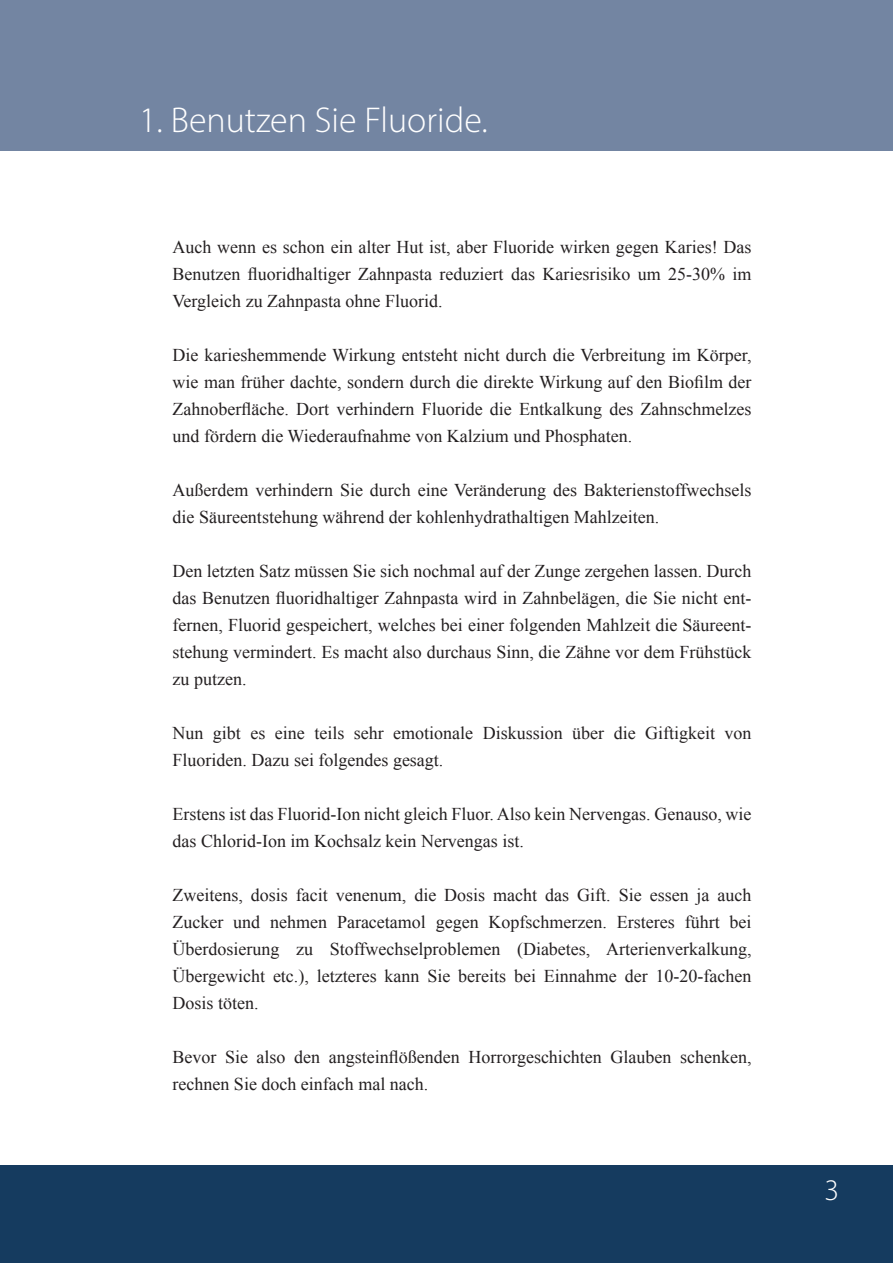
<style>
.page{position:relative;width:893px;height:1263px;background:#fff}
.page>*{position:absolute;margin:0;border:0;box-sizing:border-box;transform-origin:0 0}
.t1{font:300 36px "Myriad Pro";color:#fff}
.t2{font:300 30px "Myriad Pro";color:#fff}
.t3{font:18px/27px "Times New Roman";color:#231f20;text-align:justify}
</style>
<div class="page">
<div style="left:0;top:1165px;width:893px;height:98px;background:#153b5f"></div>
<div style="left:0;top:0;width:893px;height:150px;background:#7385a2"></div>
<p class="t1" style="left:139px;top:98px;width:350px">1. Benutzen Sie Fluoride.</p>
<p class="t3" style="left:172px;top:233px;width:581px">Auch wenn es schon ein alter Hut ist, aber Fluoride wirken gegen Karies! Das Benutzen fluoridhaltiger Zahnpasta reduziert das Kariesrisiko um 25-30% im Vergleich zu Zahnpasta ohne Fluorid.</p>
<p class="t3" style="left:172px;top:341px;width:581px">Die karieshemmende Wirkung entsteht nicht durch die Verbreitung im Körper, wie man früher dachte, sondern durch die direkte Wirkung auf den Biofilm der Zahnoberfläche. Dort verhindern Fluoride die Entkalkung des Zahnschmelzes und fördern die Wiederaufnahme von Kalzium und Phosphaten.</p>
<p class="t3" style="left:172px;top:476px;width:581px">Außerdem verhindern Sie durch eine Veränderung des Bakterienstoffwechsels die Säureentstehung während der kohlenhydrathaltigen Mahlzeiten.</p>
<p class="t3" style="left:172px;top:557px;width:581px">Den letzten Satz müssen Sie sich nochmal auf der Zunge zergehen lassen. Durch das Benutzen fluoridhaltiger Zahnpasta wird in Zahnbelägen, die Sie nicht ent&shy;fernen, Fluorid gespeichert, welches bei einer folgenden Mahlzeit die Säureent&shy;stehung vermindert. Es macht also durchaus Sinn, die Zähne vor dem Frühstück zu putzen.</p>
<p class="t3" style="left:172px;top:719px;width:581px">Nun gibt es eine teils sehr emotionale Diskussion über die Giftigkeit von<br>Fluoriden. Dazu sei folgendes gesagt.</p>
<p class="t3" style="left:172px;top:800px;width:581px">Erstens ist das Fluorid-Ion nicht gleich Fluor. Also kein Nervengas. Genauso, wie das Chlorid-Ion im Kochsalz kein Nervengas ist.</p>
<p class="t3" style="left:172px;top:881px;width:581px">Zweitens, dosis facit venenum, die Dosis macht das Gift. Sie essen ja auch Zucker und nehmen Paracetamol gegen Kopfschmerzen. Ersteres führt bei Überdosierung zu Stoffwechselproblemen (Diabetes, Arterienverkalkung, Übergewicht etc.), letzteres kann Sie bereits bei Einnahme der 10-20-fachen Dosis töten.</p>
<p class="t3" style="left:172px;top:1043px;width:581px">Bevor Sie also den angsteinflößenden Horrorgeschichten Glauben schenken, rechnen Sie doch einfach mal nach.</p>
<p class="t2" style="left:824px;top:1171px;width:16px">3</p>
</div>
